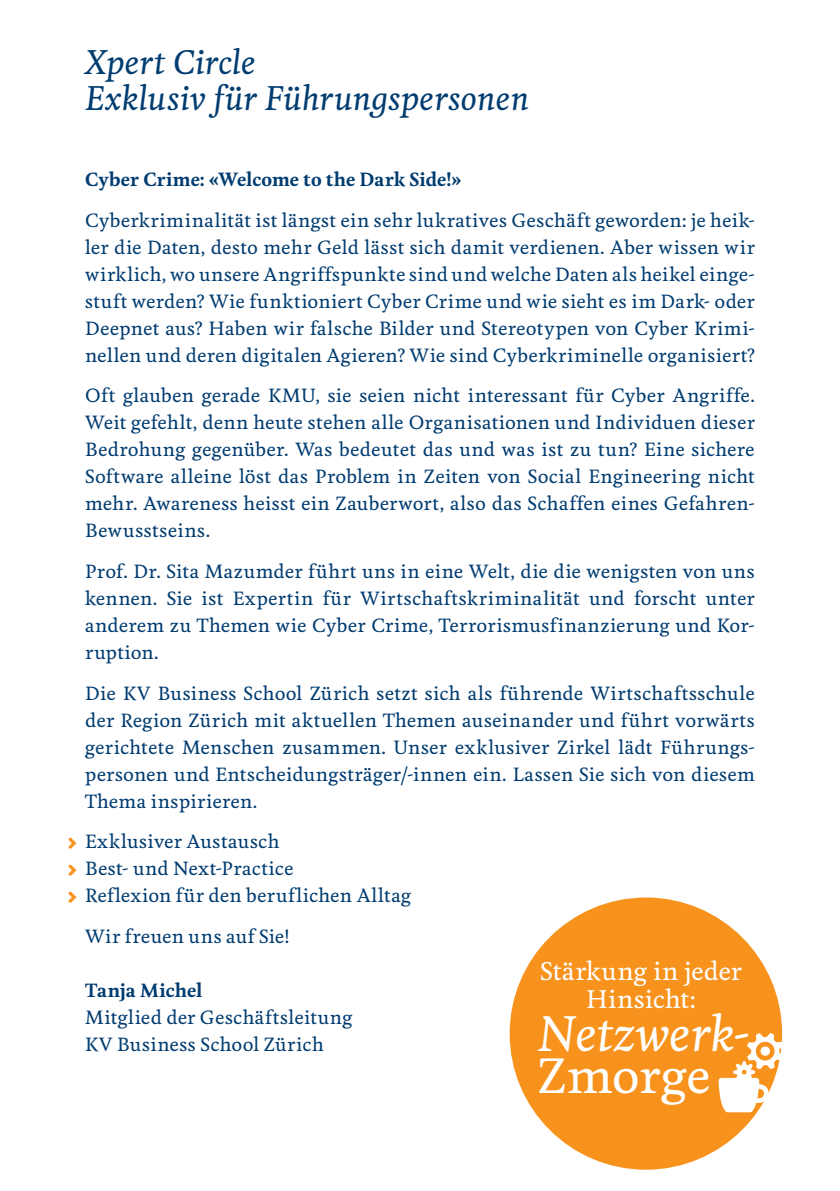
<style>
.page{position:relative;width:840px;height:1191px;background:#fff}
.page>*{position:absolute;margin:0;border:0;box-sizing:border-box;transform-origin:0 0}
.t1{font:italic 500 46.6px "Feijoa";color:#fff}
.t2{font:500 46.6px "Feijoa";letter-spacing:-.015em;color:#fff}
.Titel{font:italic 500 32px/36px "Feijoa";color:#013c71}
.t3{font:500 24px/28px "Feijoa";letter-spacing:.005em;color:#fff;text-align:center}
.Grundtext{font:500 18px/27px "Feijoa";letter-spacing:.02em;color:#013c71;text-align:justify}
.Grundtext-2{font:700 18px "Feijoa";color:#013c71}
</style>
<div class="page">
<div style="left:509px;top:897px;width:272px;height:272px;background:#f7931d;border-radius:50%"></div>
<svg style="left:718px;top:1033px;width:64px;height:79px"></svg>
<p class="Titel" style="left:85px;top:46px;width:445px">Xpert Circle<br>Exklusiv für Führungspersonen</p>
<p class="Grundtext-2" style="left:85px;top:167px;width:378px">Cyber Crime: «Welcome to the Dark Side!»</p>
<p class="Grundtext" style="left:85px;top:207px;width:671px">Cyberkriminalität ist längst ein sehr lukratives Geschäft geworden: je heik&shy;ler die Daten, desto mehr Geld lässt sich damit verdienen. Aber wissen wir wirklich, wo unsere Angriffspunkte sind und welche Daten als heikel einge&shy;stuft werden? Wie funktioniert Cyber Crime und wie sieht es im Dark- oder Deepnet aus? Haben wir falsche Bilder und Stereotypen von Cyber Krimi&shy;nellen und deren digitalen Agieren? Wie sind Cyberkriminelle organisiert?</p>
<p class="Grundtext" style="left:85px;top:383px;width:671px">Oft glauben gerade KMU, sie seien nicht interessant für Cyber Angriffe.<br>Weit gefehlt, denn heute stehen alle Organisationen und Individuen dieser Bedrohung gegenüber. Was bedeutet das und was ist zu tun? Eine sichere Software alleine löst das Problem in Zeiten von Social Engineering nicht mehr. Awareness heisst ein Zauberwort, also das Schaffen eines Gefahren-Bewusstseins.</p>
<p class="Grundtext" style="left:85px;top:558px;width:670px">Prof. Dr. Sita Mazumder führt uns in eine Welt, die die wenigsten von uns kennen. Sie ist Expertin für Wirtschaftskriminalität und forscht unter anderem zu Themen wie Cyber Crime, Terrorismusfinanzierung und Kor&shy;ruption.</p>
<p class="Grundtext" style="left:85px;top:680px;width:671px">Die KV Business School Zürich setzt sich als führende Wirtschaftsschule der Region Zürich mit aktuellen Themen auseinander und führt vorwärts gerichtete Menschen zusammen. Unser exklusiver Zirkel lädt Führungs&shy;personen und Entscheidungsträger/-innen ein. Lassen Sie sich von diesem Thema inspirieren.</p>
<p class="Grundtext" style="left:85px;top:828px;width:196px">Exklusiver Austausch</p>
<p class="Grundtext" style="left:85px;top:855px;width:210px">Best- und Next-Practice</p>
<p class="Grundtext" style="left:85px;top:882px;width:327px">Reflexion für den beruflichen Alltag</p>
<p class="Grundtext" style="left:85px;top:923px;width:205px">Wir freuen uns auf Sie!</p>
<p class="Grundtext-2" style="left:85px;top:977px;width:119px">Tanja Michel</p>
<p class="Grundtext" style="left:85px;top:1004px;width:269px">Mitglied der Geschäftsleitung</p>
<p class="Grundtext" style="left:85px;top:1031px;width:240px">KV Business School Zürich</p>
<p class="t3" style="left:540px;top:957px;width:203px">Stärkung in jeder<br>Hinsicht:</p>
<p class="t1" style="left:537px;top:1004px;width:214px">Netzwerk-</p>
<p class="t2" style="left:537px;top:1046px;width:174px">Zmorge</p>
</div>
